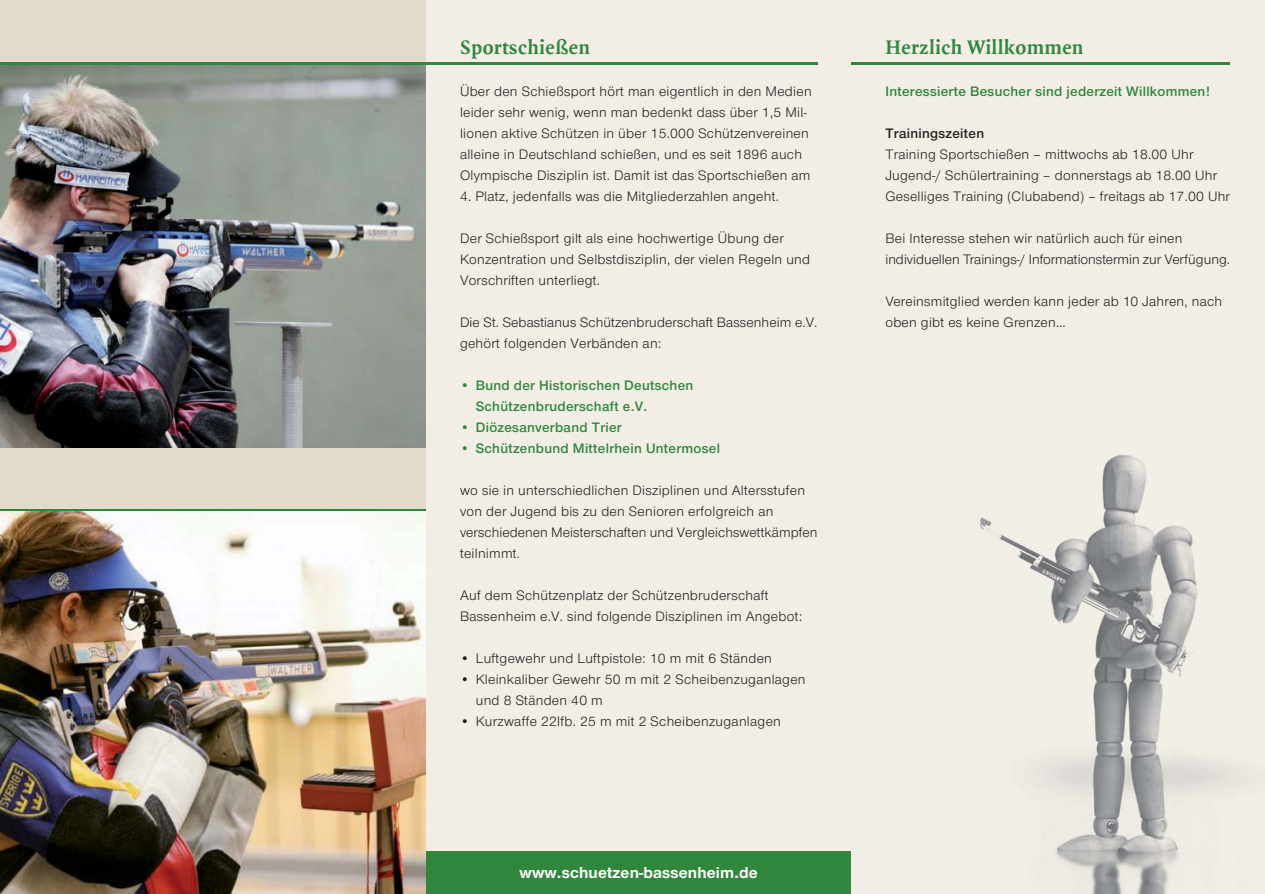
<style>
.page{position:relative;width:1265px;height:894px;background:#fff}
.page>*{position:absolute;margin:0;border:0;box-sizing:border-box;transform-origin:0 0}
.t1{font:700 21px "Quadraat";letter-spacing:.02em;color:#31863e}
.t2{font:700 16.5px "Nimbus Sans Novus T";letter-spacing:.01em;color:#fff}
.t3{font:14.25px/21px "Nimbus Sans Novus T";letter-spacing:.02em;color:#231f20}
.t4{font:600 14.25px/21px "Nimbus Sans Novus T";letter-spacing:.02em;color:#31863e}
.t5{font:14.25px/21px "Nimbus Sans Novus T";color:#231f20}
.t6{font:600 14.25px "Nimbus Sans Novus T";letter-spacing:.02em;color:#231f20}
</style>
<div class="page">
<div style="left:426px;top:0;width:838px;height:894px;background:#f2eee6"></div>
<div style="left:0;top:0;width:426px;height:894px;background:#e3dbc9"></div>
<hr style="left:426px;top:63px;width:391px;height:2px;background:#31863e">
<hr style="left:851px;top:63px;width:378px;height:2px;background:#31863e">
<hr style="left:0;top:63px;width:426px;height:2px;background:#31863e">
<img style="left:0;top:65px;width:426px;height:382px">
<hr style="left:0;top:509px;width:426px;height:2px;background:#31863e">
<img style="left:0;top:511px;width:426px;height:383px">
<div style="left:426px;top:851px;width:425px;height:43px;background:#31863e"></div>
<img style="left:979px;top:455px;width:252px;height:439px">
<h1 class="t1" style="left:460px;top:39px;width:132px">Sportschießen</h1>
<p class="t3" style="left:460px;top:82px;width:353px">Über den Schießsport hört man eigentlich in den Medien leider sehr wenig, wenn man bedenkt dass über 1,5 Mil&shy;lionen aktive Schützen in über 15.000 Schützenvereinen alleine in Deutschland schießen, und es seit 1896 auch Olympische Disziplin ist. Damit ist das Sportschießen am</p>
<p class="t3" style="left:460px;top:187px;width:320px">4. Platz, jedenfalls was die Mitgliederzahlen angeht.</p>
<p class="t3" style="left:460px;top:229px;width:352px">Der Schießsport gilt als eine hochwertige Übung der<br>Konzentration und Selbstdisziplin, der vielen Regeln und<br>Vorschriften unterliegt.</p>
<p class="t3" style="left:460px;top:313px;width:359px">Die St. Sebastianus Schützenbruderschaft Bassenheim e.V. gehört folgenden Verbänden an:</p>
<p class="t4" style="left:476px;top:376px;width:219px;text-indent:-16px">• Bund der Historischen Deutschen<br>Schützenbruderschaft e.V.</p>
<p class="t4" style="left:460px;top:418px;width:163px">• Diözesanverband Trier</p>
<p class="t4" style="left:460px;top:439px;width:261px">• Schützenbund Mittelrhein Untermosel</p>
<p class="t3" style="left:460px;top:481px;width:359px">wo sie in unterschiedlichen Disziplinen und Altersstufen von der Jugend bis zu den Senioren erfolgreich an verschiedenen Meisterschaften und Vergleichswettkämpfen teilnimmt.</p>
<p class="t3" style="left:460px;top:586px;width:344px">Auf dem Schützenplatz der Schützenbruderschaft<br>Bassenheim e.V. sind folgende Disziplinen im Angebot:</p>
<p class="t3" style="left:460px;top:649px;width:313px">• Luftgewehr und Luftpistole: 10 m mit 6 Ständen</p>
<p class="t3" style="left:476px;top:670px;width:331px;text-indent:-16px">• Kleinkaliber Gewehr 50 m mit 2 Scheibenzuganlagen und 8 Ständen 40 m</p>
<p class="t3" style="left:460px;top:712px;width:322px">• Kurzwaffe 22lfb. 25 m mit 2 Scheibenzuganlagen</p>
<p class="t2" style="left:519px;top:866px;width:240px">www.schuetzen-bassenheim.de</p>
<h1 class="t1" style="left:885px;top:39px;width:200px">Herzlich Willkommen</h1>
<p class="t4" style="left:885px;top:82px;width:326px">Interessierte Besucher sind jederzeit Willkommen!</p>
<p class="t6" style="left:885px;top:128px;width:100px">Trainingszeiten</p>
<p class="t3" style="left:885px;top:145px;width:346px">Training Sportschießen – mittwochs ab 18.00 Uhr<br>Jugend-/ Schülertraining – donnerstags ab 18.00 Uhr<br>Geselliges Training (Clubabend) – freitags ab 17.00 Uhr</p>
<p class="t5" style="left:885px;top:229px;width:346px">Bei Interesse stehen wir natürlich auch für einen individuellen Trainings-/ Informationstermin zur Verfügung.</p>
<p class="t3" style="left:885px;top:292px;width:338px">Vereinsmitglied werden kann jeder ab 10 Jahren, nach oben gibt es keine Grenzen…</p>
</div>
